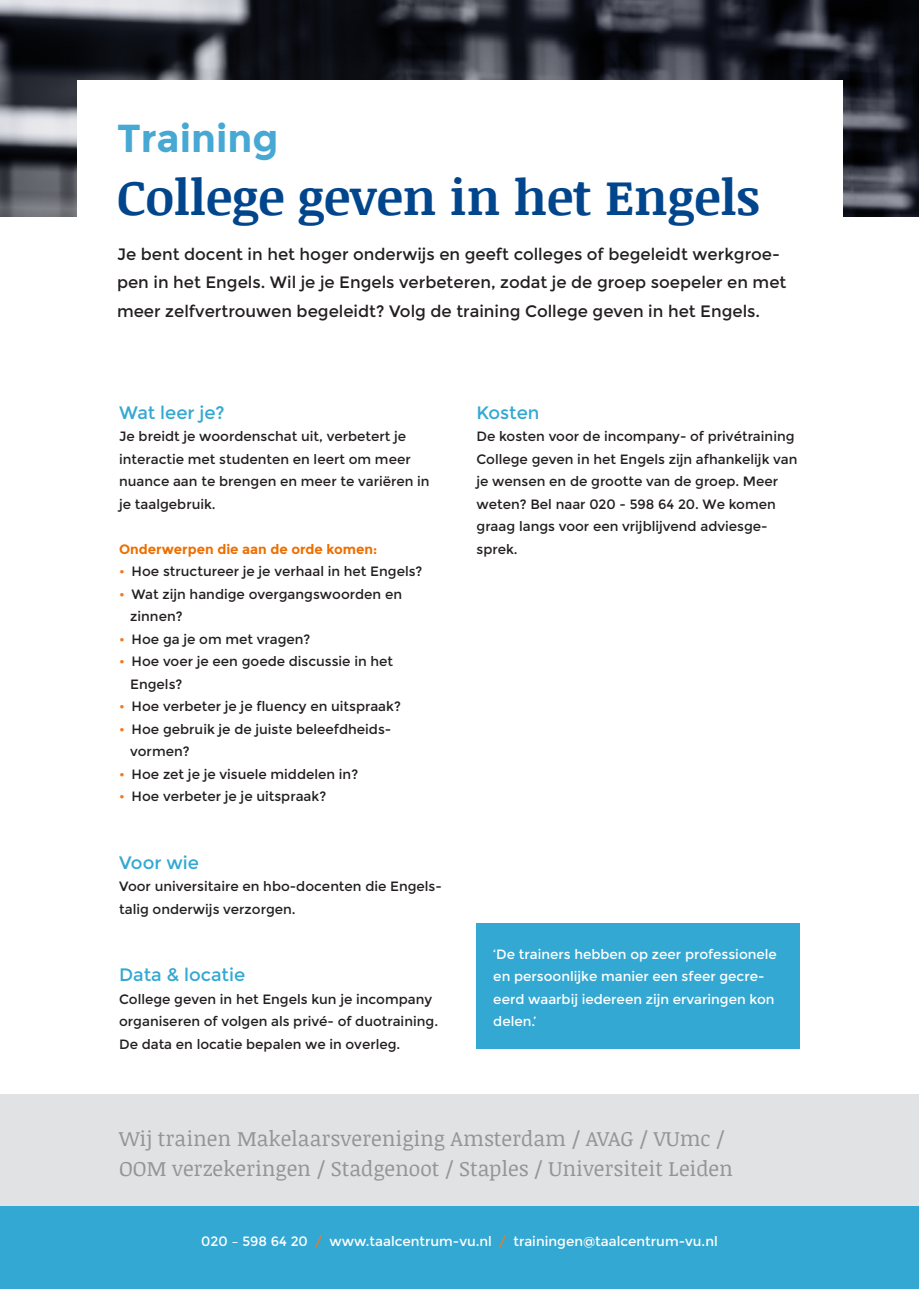
<style>
.page{position:relative;width:919px;height:1289px;background:#fff}
.page>*{position:absolute;margin:0;border:0;box-sizing:border-box;transform-origin:0 0}
._4__Kop{font:700 49.5px "Noticia Text";color:#01468c}
._4__Kop-2{font:700 39px "Montserrat";color:#47a8d4}
.t1{font:21px "Noticia Text";color:#939598}
._7__Subkop{font:18px "Montserrat";color:#33a8d2}
._5__Intro{font:16.5px/28.5px "Montserrat";color:#231f20}
._6__Body{font:13.5px/22.5px "Montserrat";color:#231f20}
._6__Body-2{font:13.5px/22.5px "Montserrat";color:#fff}
._6__Body-3{font:700 13.5px "Montserrat";color:#ed6f00}
.s1{color:#f47721}
</style>
<div class="page">
<img style="left:0;top:0;width:918px;height:216px">
<svg style="left:77px;top:81px;width:765px;height:135px"></svg>
<div style="left:0;top:1093px;width:918px;height:113px;background:#e1e2e4"></div>
<div style="left:0;top:1206px;width:918px;height:82px;background:#33a8d2"></div>
<div style="left:476px;top:923px;width:323px;height:125px;background:#33a8d2"></div>
<p class="_4__Kop-2" style="left:117px;top:115px;width:163px">Training</p>
<p class="_4__Kop" style="left:117px;top:161px;width:644px">College geven in het Engels</p>
<p class="_5__Intro" style="left:117px;top:240px;width:671px">Je bent docent in het hoger onderwijs en geeft colleges of begeleidt werkgroe&shy;pen in het Engels. Wil je je Engels verbeteren, zodat je de groep soepeler en met meer zelfvertrouwen begeleidt? Volg de training College geven in het Engels.</p>
<p class="_7__Subkop" style="left:119px;top:402px;width:107px">Wat leer je?</p>
<p class="_6__Body" style="left:119px;top:425px;width:312px">Je breidt je woordenschat uit, verbetert je interactie met studenten en leert om meer nuance aan te brengen en meer te variëren in je taalgebruik.</p>
<p class="_6__Body-3" style="left:119px;top:540px;width:260px">Onderwerpen die aan de orde komen:</p>
<p class="_6__Body" style="left:119px;top:560px;width:305px"><span class="s1">•</span> Hoe structureer je je verhaal in het Engels?</p>
<p class="_6__Body" style="left:119px;top:582px;width:284px"><span class="s1">•</span> Wat zijn handige overgangswoorden en</p>
<p class="_6__Body" style="left:130px;top:605px;width:54px">zinnen?</p>
<p class="_6__Body" style="left:119px;top:627px;width:193px"><span class="s1">•</span> Hoe ga je om met vragen?</p>
<p class="_6__Body" style="left:119px;top:650px;width:275px"><span class="s1">•</span> Hoe voer je een goede discussie in het</p>
<p class="_6__Body" style="left:130px;top:672px;width:54px">Engels?</p>
<p class="_6__Body" style="left:119px;top:695px;width:283px"><span class="s1">•</span> Hoe verbeter je je fluency en uitspraak?</p>
<p class="_6__Body" style="left:119px;top:717px;width:274px"><span class="s1">•</span> Hoe gebruik je de juiste beleefdheids-</p>
<p class="_6__Body" style="left:130px;top:740px;width:61px">vormen?</p>
<p class="_6__Body" style="left:119px;top:762px;width:240px"><span class="s1">•</span> Hoe zet je je visuele middelen in?</p>
<p class="_6__Body" style="left:119px;top:785px;width:208px"><span class="s1">•</span> Hoe verbeter je je uitspraak?</p>
<p class="_7__Subkop" style="left:119px;top:852px;width:81px">Voor wie</p>
<p class="_6__Body" style="left:119px;top:875px;width:324px">Voor universitaire en hbo-docenten die Engels&shy;talig onderwijs verzorgen.</p>
<p class="_7__Subkop" style="left:119px;top:964px;width:127px">Data &amp; locatie</p>
<p class="_6__Body" style="left:119px;top:987px;width:320px">College geven in het Engels kun je incompany organiseren of volgen als privé- of duotraining.<br>De data en locatie bepalen we in overleg.</p>
<p class="_7__Subkop" style="left:476px;top:402px;width:65px">Kosten</p>
<p class="_6__Body" style="left:476px;top:425px;width:322px">De kosten voor de incompany- of privétraining College geven in het Engels zijn afhankelijk van je wensen en de grootte van de groep. Meer weten? Bel naar 020 - 598 64 20. We komen graag langs voor een vrijblijvend adviesge&shy;sprek.</p>
<p class="_6__Body-2" style="left:493px;top:942px;width:285px">‘De trainers hebben op zeer professionele en persoonlijke manier een sfeer gecre&shy;ëerd waarbij iedereen zijn ervaringen kon delen.’</p>
<p class="t1" style="left:119px;top:1124px;width:607px">Wij trainen Makelaarsvereniging Amsterdam / AVAG / VUmc /</p>
<p class="t1" style="left:119px;top:1154px;width:615px">OOM verzekeringen / Stadgenoot / Staples / Universiteit Leiden</p>
<p class="_6__Body-2" style="left:201px;top:1229px;width:518px">020 – 598 64 20 <span class="s1">/</span> www.taalcentrum-vu.nl <span class="s1">/</span> trainingen@taalcentrum-vu.nl</p>
</div>
